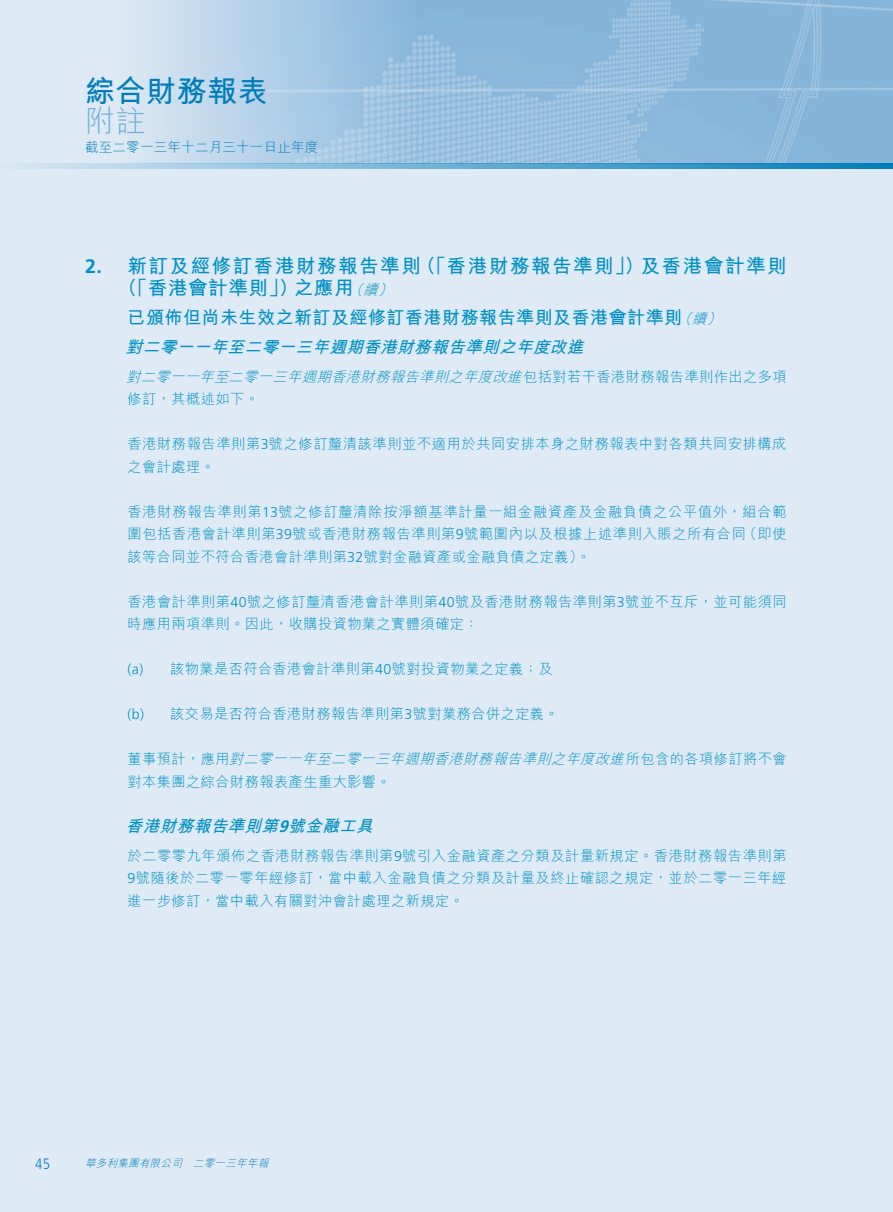
<style>
.page{position:relative;width:893px;height:1212px;background:#deeaf5}
.page>*{position:absolute;margin:0;border:0;box-sizing:border-box;transform-origin:0 0}
.t1{font:700 30px "M Hei HK";letter-spacing:.02em;color:#007dbb}
.t2{font:300 30px "M Hei HK";color:#6aafd6}
.t3{font:700 19.5px/22.5px "M Hei HK";letter-spacing:.08em;color:#0090c5}
.t4{font:700 18px "M Hei HK";letter-spacing:.03em;color:#0090c5}
.t5{font:italic 700 16.5px "M Hei HK";color:#0090c5}
.t6{font:300 condensed 15px "Frutiger LT Std";color:#007dbb}
.t7{font:300 14.25px/22.5px "M Hei HK";letter-spacing:.03em;color:#0090c5}
.t8{font:italic 300 14.25px/22.5px "M Hei HK";color:#0090c5}
.t9{font:300 13.5px "M Hei HK";letter-spacing:.02em;color:#007dbb}
.t10{font:italic 300 10.5px "M Hei HK";color:#007dbb}
.s1{font-family:"Frutiger LT Std"}
.s2{font-weight:300;font-style:italic;font-size:14.25px}
.s3{font-style:normal}
.s4{font-style:italic}
</style>
<div class="page">
<img style="left:20px;top:0;width:873px;height:164px">
<svg style="left:24px;top:164px;width:869px;height:5px;background:#69b0d6"></svg>
<h1 class="t1" style="left:85px;top:70px;width:184px">綜合財務報表</h1>
<h1 class="t2" style="left:85px;top:100px;width:62px">附註</h1>
<p class="t9" style="left:85px;top:138px;width:235px">截至二零一三年十二月三十一日止年度</p>
<h2 class="t3" style="left:118px;top:253px;width:670px;text-indent:-33px"><span class="s1">2.</span> 新訂及經修訂香港財務報告準則（「香港財務報告準則」）及香港會計準則（「香港會計準則」）之應用<span class="s2">（續）</span></h2>
<p class="t4" style="left:128px;top:304px;width:600px">已頒佈但尚未生效之新訂及經修訂香港財務報告準則及香港會計準則<span class="s2">（續）</span></p>
<p class="t5" style="left:126px;top:335px;width:465px">對二零一一年至二零一三年週期香港財務報告準則之年度改進</p>
<p class="t8" style="left:126px;top:365px;width:662px">對二零一一年至二零一三年週期香港財務報告準則之年度改進<span class="s3">包括對若干香港財務報告準則作出之多項修訂，其概述如下。</span></p>
<p class="t7" style="left:128px;top:432px;width:661px">香港財務報告準則第<span class="s1">3</span>號之修訂釐清該準則並不適用於共同安排本身之財務報表中對各類共同安排構成之會計處理。</p>
<p class="t7" style="left:128px;top:500px;width:661px;text-align:justify">香港財務報告準則第<span class="s1">13</span>號之修訂釐清除按淨額基準計量一組金融資產及金融負債之公平值外，組合範圍包括香港會計準則第<span class="s1">39</span>號或香港財務報告準則第<span class="s1">9</span>號範圍內以及根據上述準則入賬之所有合同（即使該等合同並不符合香港會計準則第<span class="s1">32</span>號對金融資產或金融負債之定義）。</p>
<p class="t7" style="left:128px;top:590px;width:661px">香港會計準則第<span class="s1">40</span>號之修訂釐清香港會計準則第<span class="s1">40</span>號及香港財務報告準則第<span class="s1">3</span>號並不互斥，並可能須同時應用兩項準則。因此，收購投資物業之實體須確定：</p>
<p class="t7" style="left:128px;top:657px;width:426px"><span class="s1">(a)</span> 該物業是否符合香港會計準則第<span class="s1">40</span>號對投資物業之定義；及</p>
<p class="t7" style="left:128px;top:702px;width:433px"><span class="s1">(b)</span> 該交易是否符合香港財務報告準則第<span class="s1">3</span>號對業務合併之定義。</p>
<p class="t7" style="left:128px;top:747px;width:660px">董事預計，應用<span class="s4">對二零一一年至二零一三年週期香港財務報告準則之年度改進</span>所包含的各項修訂將不會對本集團之綜合財務報表產生重大影響。</p>
<p class="t5" style="left:126px;top:814px;width:254px">香港財務報告準則第<span class="s1">9</span>號金融工具</p>
<p class="t7" style="left:128px;top:844px;width:660px;text-align:justify">於二零零九年頒佈之香港財務報告準則第<span class="s1">9</span>號引入金融資產之分類及計量新規定。香港財務報告準則第<span class="s1">9</span>號隨後於二零一零年經修訂，當中載入金融負債之分類及計量及終止確認之規定，並於二零一三年經進一步修訂，當中載入有關對沖會計處理之新規定。</p>
<p class="t6" style="left:35px;top:1155px;width:16px">45</p>
<p class="t10" style="left:85px;top:1156px;width:188px">華多利集團有限公司 二零一三年年報</p>
</div>
